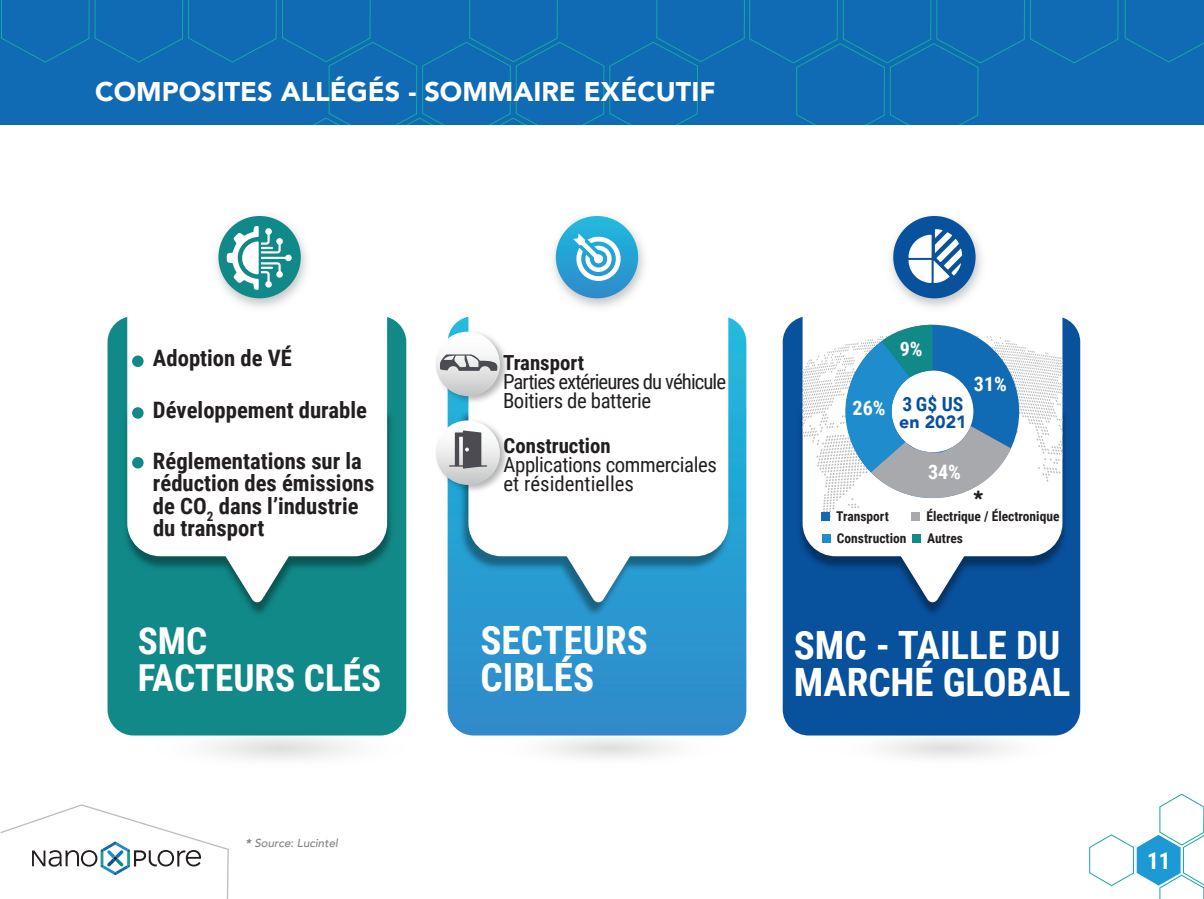
<style>
.page{position:relative;width:1204px;height:899px;background:#fff}
.page>*{position:absolute;margin:0;border:0;box-sizing:border-box;transform-origin:0 0}
.t1{font:700 39px/37.2px "Roboto Condensed";color:#fff}
.t2{font:700 37.2px/37.2px "Roboto Condensed";color:#fff}
.t3{font:900 27px "Avenir";color:#fff}
.t4{font:700 23.25px "Roboto Condensed";color:#fff}
.t5{font:700 22.65px/22.5px "Roboto Condensed";color:#231f20}
.t6{font:900 21.75px "Avenir";color:#231f20}
.t7{font:20.85px/19.2px "Roboto Condensed";letter-spacing:-.045em;color:#231f20}
.t8{font:20.85px/19.2px "Roboto Condensed";letter-spacing:-.02em;color:#231f20}
.t9{font:700 20.85px "Roboto Condensed";color:#231f20}
.t10{font:700 19.95px "Roboto Condensed";color:#fff}
.t11{font:700 19.5px "Roboto Condensed";color:#08519d}
.t12{font:900 17.7px "Avenir";color:#08519d}
.t13{font:700 13.5px "Roboto Condensed";color:#231f20}
.t14{font:italic 500 11.7px "Avenir";color:#818384}
.s1{font-weight:900}
</style>
<div class="page">
<div style="left:447px;top:316px;width:299px;height:419px;background:#2e8fcc"></div>
<img style="left:447px;top:361px;width:300px;height:304px">
<svg style="left:468px;top:316px;width:260px;height:287px"></svg>
<img style="left:553px;top:216px;width:92px;height:92px">
<svg style="left:555px;top:216px;width:83px;height:82px;background:#2ca4d4"></svg>
<svg style="left:573px;top:233px;width:49px;height:50px"></svg>
<div style="left:782px;top:316px;width:298px;height:419px;background:#08519d;border-radius:26px"></div>
<img style="left:782px;top:361px;width:299px;height:304px">
<svg style="left:802px;top:316px;width:260px;height:287px;fill:#fff"></svg>
<div style="left:0;top:0;width:1203px;height:124px;background:#106ab4"></div>
<svg style="left:1124px;top:0;width:79px;height:63px"></svg>
<svg style="left:1px;top:0;width:1117px;height:124px"></svg>
<svg style="left:1089px;top:794px;width:114px;height:105px"></svg>
<svg style="left:0;top:804px;width:229px;height:95px"></svg>
<svg style="left:454px;top:718px;width:309px;height:58px"></svg>
<svg style="left:790px;top:718px;width:310px;height:58px"></svg>
<img style="left:890px;top:216px;width:92px;height:92px">
<div style="left:893px;top:216px;width:82px;height:82px;background:#08519d;border-radius:50%"></div>
<svg style="left:908px;top:229px;width:54px;height:54px"></svg>
<div style="left:107px;top:316px;width:299px;height:419px;background:#108988;border-radius:26px"></div>
<img style="left:107px;top:361px;width:300px;height:304px">
<svg style="left:127px;top:316px;width:260px;height:287px;background:#daebeb"></svg>
<img style="left:216px;top:216px;width:91px;height:92px">
<div style="left:218px;top:216px;width:83px;height:82px;background:#108988;border-radius:50%"></div>
<svg style="left:109px;top:718px;width:348px;height:42px"></svg>
<div style="left:132px;top:355px;width:12px;height:12px;background:#108988;border-radius:50%"></div>
<div style="left:132px;top:457px;width:12px;height:11px;background:#108988;border-radius:50%"></div>
<div style="left:132px;top:407px;width:12px;height:12px;background:#108988;border-radius:50%"></div>
<svg style="left:227px;top:226px;width:65px;height:64px"></svg>
<img style="left:440px;top:327px;width:73px;height:81px">
<svg style="left:436px;top:332px;width:64px;height:64px"></svg>
<div style="left:435px;top:332px;width:64px;height:63px;background:linear-gradient(to bottom,#fff,#c8c9ca);border-radius:32px"></div>
<img style="left:440px;top:415px;width:73px;height:81px">
<svg style="left:436px;top:421px;width:64px;height:64px"></svg>
<div style="left:435px;top:420px;width:64px;height:64px;background:linear-gradient(to bottom,#fff,#cccbcc);border-radius:32px"></div>
<svg style="left:440px;top:354px;width:57px;height:17px"></svg>
<svg style="left:449px;top:430px;width:38px;height:38px"></svg>
<svg style="left:802px;top:325px;width:261px;height:192px;background:#b4cedf"></svg>
<div style="left:912px;top:534px;width:8px;height:8px;background:#108988"></div>
<div style="left:822px;top:534px;width:8px;height:8px;background:#1f8dcd"></div>
<div style="left:821px;top:512px;width:8px;height:8px;background:#106ab4"></div>
<div style="left:911px;top:512px;width:8px;height:8px;background:#a8a9ad"></div>
<p class="t3" style="left:95px;top:68px;width:621px">COMPOSITES ALLÉGÉS - SOMMAIRE EXÉCUTIF</p>
<p class="t5" style="left:153px;top:346px;width:140px">Adoption de VÉ</p>
<p class="t5" style="left:153px;top:398px;width:215px">Développement durable</p>
<p class="t5" style="left:153px;top:448px;width:223px">Réglementations sur la réduction des émissions de CO<sub>2</sub> dans l’industrie du transport</p>
<h2 class="t2" style="left:138px;top:620px;width:245px">SMC<br>FACTEURS CLÉS</h2>
<p class="t14" style="left:245px;top:836px;width:94px"><span class="s1">*</span> Source: Lucintel</p>
<p class="t9" style="left:503px;top:348px;width:83px">Transport</p>
<p class="t7" style="left:503px;top:371px;width:224px">Parties extérieures du véhicule<br>Boitiers de batterie</p>
<p class="t9" style="left:503px;top:430px;width:109px">Construction</p>
<p class="t8" style="left:503px;top:454px;width:215px">Applications commerciales et résidentielles</p>
<p class="t10" style="left:852px;top:394px;width:34px">26%</p>
<p class="t10" style="left:899px;top:334px;width:24px">9%</p>
<p class="t11" style="left:902px;top:390px;width:62px">3 G$ US</p>
<p class="t12" style="left:899px;top:407px;width:69px">en 2021</p>
<p class="t10" style="left:973px;top:370px;width:34px">31%</p>
<p class="t10" style="left:927px;top:458px;width:34px">34%</p>
<p class="t6" style="left:972px;top:479px;width:12px">*</p>
<p class="t13" style="left:836px;top:506px;width:54px">Transport</p>
<p class="t13" style="left:926px;top:506px;width:134px">Électrique / Électronique</p>
<p class="t13" style="left:836px;top:528px;width:71px">Construction</p>
<p class="t13" style="left:927px;top:528px;width:37px">Autres</p>
<h1 class="t1" style="left:480px;top:620px;width:169px">SECTEURS<br>CIBLÉS</h1>
<h1 class="t1" style="left:793px;top:624px;width:278px">SMC - TAILLE DU<br>MARCHÉ GLOBAL</h1>
<p class="t4" style="left:1146px;top:844px;width:25px">11</p>
</div>
